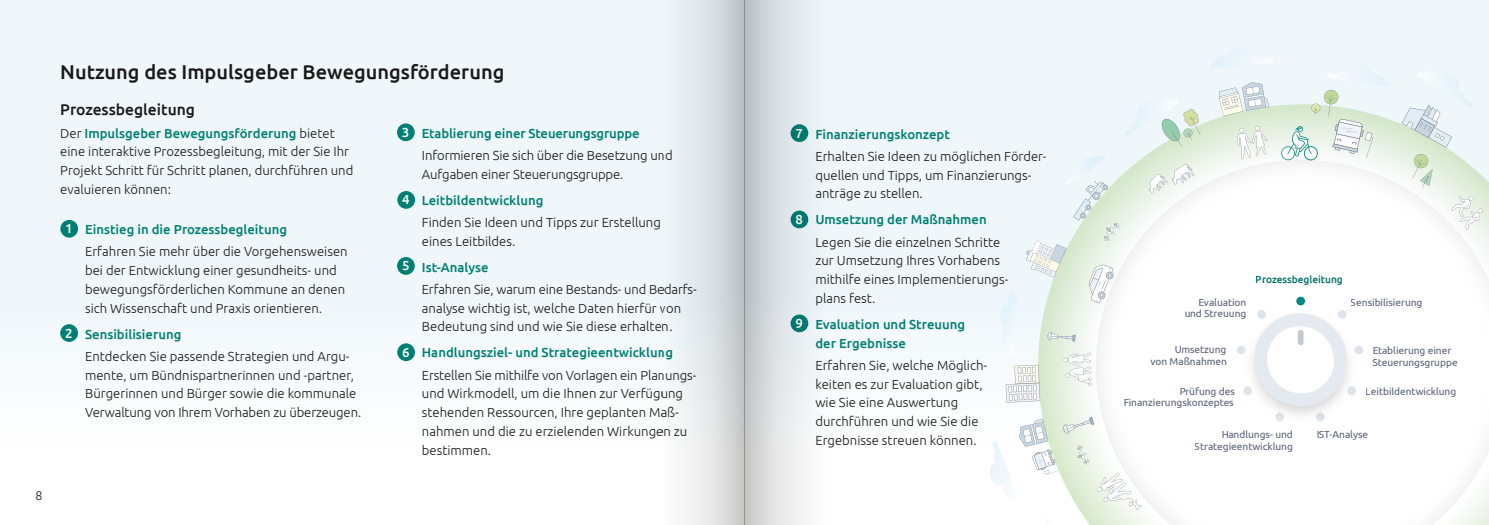
<style>
.page{position:relative;width:1489px;height:525px;background:#fff}
.page>*{position:absolute;margin:0;border:0;box-sizing:border-box;transform-origin:0 0}
.t1{font:500 20px "Ubuntu";color:#1a1918}
.t2{font:500 15.62px "Ubuntu";color:#1a1918}
.t3{font:300 13.12px/18.8px "Ubuntu";color:#1a1918}
.t4{font:500 13.12px/18.8px "Ubuntu";color:#007f72}
.t5{font:500 13.12px "Ubuntu";color:#fff}
.t6{font:300 12.5px "Ubuntu";color:#1a1918}
.t7{font:10.12px/12.5px "Ubuntu";letter-spacing:-.005em;color:#586276;text-align:right}
.t8{font:500 10.12px "Ubuntu";letter-spacing:-.005em;color:#007168}
.s1{font-weight:500;color:#007f72}
</style>
<div class="page">
<div style="left:0;top:0;width:1488px;height:524px;background:linear-gradient(to bottom,#eaf5fa,#fdfefe)"></div>
<div style="left:60px;top:220px;width:18px;height:17px;background:#007f72;border-radius:50%"></div>
<div style="left:60px;top:324px;width:18px;height:18px;background:#007f72;border-radius:50%"></div>
<div style="left:397px;top:123px;width:18px;height:18px;background:#007f72;border-radius:50%"></div>
<div style="left:397px;top:191px;width:18px;height:18px;background:#007f72;border-radius:50%"></div>
<div style="left:397px;top:257px;width:18px;height:17px;background:#007f72;border-radius:50%"></div>
<div style="left:397px;top:343px;width:18px;height:18px;background:#007f72;border-radius:50%"></div>
<svg style="left:1037px;top:104px;width:451px;height:312px"></svg>
<svg style="left:1079px;top:160px;width:409px;height:364px"></svg>
<svg style="left:1218px;top:82px;width:50px;height:34px"></svg>
<svg style="left:1236px;top:125px;width:31px;height:34px"></svg>
<svg style="left:1401px;top:71px;width:71px;height:116px"></svg>
<svg style="left:1450px;top:195px;width:33px;height:35px"></svg>
<svg style="left:1046px;top:331px;width:29px;height:10px"></svg>
<svg style="left:1005px;top:364px;width:35px;height:38px"></svg>
<svg style="left:1063px;top:352px;width:28px;height:34px"></svg>
<svg style="left:1210px;top:47px;width:63px;height:22px"></svg>
<svg style="left:1124px;top:98px;width:76px;height:48px"></svg>
<svg style="left:999px;top:292px;width:19px;height:64px"></svg>
<svg style="left:1025px;top:154px;width:94px;height:149px"></svg>
<svg style="left:1148px;top:164px;width:46px;height:30px"></svg>
<svg style="left:1281px;top:64px;width:108px;height:96px"></svg>
<div style="left:1236px;top:345px;width:9px;height:9px;background:#fefefe;border-radius:50%"></div>
<img style="left:1237px;top:303px;width:126px;height:126px">
<svg style="left:1238px;top:297px;width:110px;height:125px"></svg>
<div style="left:1297px;top:330px;width:6px;height:15px;background:#c3c9cf;border-radius:3px"></div>
<div style="left:1337px;top:310px;width:9px;height:8px;background:#dde4eb;border-radius:50%"></div>
<svg style="left:988px;top:416px;width:153px;height:108px"></svg>
<svg style="left:663px;top:0;width:81px;height:524px"></svg>
<svg style="left:744px;top:0;width:82px;height:524px"></svg>
<p class="t6" style="left:35px;top:488px;width:9px">8</p>
<h1 class="t1" style="left:60px;top:60px;width:445px">Nutzung des Impulsgeber Bewegungsförderung</h1>
<p class="t2" style="left:60px;top:100px;width:136px">Prozessbegleitung</p>
<p class="t3" style="left:60px;top:123px;width:295px">Der <span class="s1">Impulsgeber Bewegungsförderung</span> bietet eine interaktive Prozessbegleitung, mit der Sie Ihr Projekt Schritt für Schritt planen, durchführen und evaluieren können:</p>
<p class="t4" style="left:85px;top:219px;width:203px">Einstieg in die Prozessbegleitung</p>
<p class="t3" style="left:85px;top:242px;width:264px">Erfahren Sie mehr über die Vorgehensweisen bei der Entwicklung einer gesundheits- und bewegungsförderlichen Kommune an denen sich Wissenschaft und Praxis orientieren.</p>
<p class="t4" style="left:85px;top:324px;width:98px">Sensibilisierung</p>
<p class="t3" style="left:85px;top:346px;width:278px">Entdecken Sie passende Strategien und Argu&shy;mente, um Bündnispartnerinnen und -partner, Bürgerinnen und Bürger sowie die kommunale Verwaltung von Ihrem Vorhaben zu überzeugen.</p>
<p class="t5" style="left:402px;top:124px;width:9px">3</p>
<p class="t4" style="left:422px;top:123px;width:219px">Etablierung einer Steuerungsgruppe</p>
<p class="t3" style="left:422px;top:146px;width:252px">Informieren Sie sich über die Besetzung und<br>Aufgaben einer Steuerungsgruppe.</p>
<p class="t4" style="left:422px;top:190px;width:123px">Leitbildentwicklung</p>
<p class="t3" style="left:422px;top:212px;width:240px">Finden Sie Ideen und Tipps zur Erstellung eines Leitbildes.</p>
<p class="t4" style="left:422px;top:257px;width:68px">Ist-Analyse</p>
<p class="t3" style="left:422px;top:279px;width:276px">Erfahren Sie, warum eine Bestands- und Bedarfs&shy;analyse wichtig ist, welche Daten hierfür von<br>Bedeutung sind und wie Sie diese erhalten.</p>
<p class="t4" style="left:422px;top:342px;width:253px">Handlungsziel- und Strategieentwicklung</p>
<p class="t3" style="left:422px;top:365px;width:275px">Erstellen Sie mithilfe von Vorlagen ein Planungs&shy;und Wirkmodell, um die Ihnen zur Verfügung stehenden Ressourcen, Ihre geplanten Maß&shy;nahmen und die zu erzielenden Wirkungen zu bestimmen.</p>
<p class="t5" style="left:402px;top:191px;width:9px">4</p>
<p class="t5" style="left:65px;top:220px;width:9px">1</p>
<p class="t5" style="left:402px;top:257px;width:9px">5</p>
<p class="t5" style="left:65px;top:324px;width:9px">2</p>
<p class="t5" style="left:402px;top:343px;width:9px">6</p>
<p class="t5" style="left:795px;top:125px;width:9px">7</p>
<p class="t5" style="left:795px;top:211px;width:9px">8</p>
<p class="t5" style="left:795px;top:315px;width:9px">9</p>
<p class="t4" style="left:815px;top:124px;width:136px">Finanzierungskonzept</p>
<p class="t3" style="left:815px;top:146px;width:232px">Erhalten Sie Ideen zu möglichen Förder&shy;quellen und Tipps, um Finanzierungs&shy;anträge zu stellen.</p>
<p class="t4" style="left:815px;top:209px;width:173px">Umsetzung der Maßnahmen</p>
<p class="t3" style="left:815px;top:232px;width:194px">Legen Sie die einzelnen Schritte zur Umsetzung Ihres Vorhabens mithilfe eines Implementierungs&shy;plans fest.</p>
<p class="t4" style="left:815px;top:314px;width:151px">Evaluation und Streuung der Ergebnisse</p>
<p class="t3" style="left:815px;top:355px;width:173px">Erfahren Sie, welche Möglich&shy;keiten es zur Evaluation gibt, wie Sie eine Auswertung durchführen und wie Sie die<br>Ergebnisse streuen können.</p>
<p class="t7" style="left:1184px;top:296px;width:64px;line-height:11.6px">Evaluation und Streuung</p>
<p class="t7" style="left:1150px;top:342px;width:78px">Umsetzung<br>von Maßnahmen</p>
<p class="t7" style="left:1123px;top:385px;width:113px;line-height:11px">Prüfung des<br>Finanzierungskonzeptes</p>
<p class="t8" style="left:1255px;top:272px;width:89px">Prozessbegleitung</p>
<p class="t7" style="left:1350px;top:295px;width:73px">Sensibilisierung</p>
<p class="t7" style="left:1372px;top:343px;width:87px;text-align:left">Etablierung einer<br>Steuerungsgruppe</p>
<p class="t7" style="left:1365px;top:384px;width:92px">Leitbildentwicklung</p>
<p class="t7" style="left:1194px;top:427px;width:100px">Handlungs- und<br>Strategieentwicklung</p>
<p class="t7" style="left:1316px;top:427px;width:53px">IST-Analyse</p>
</div>
